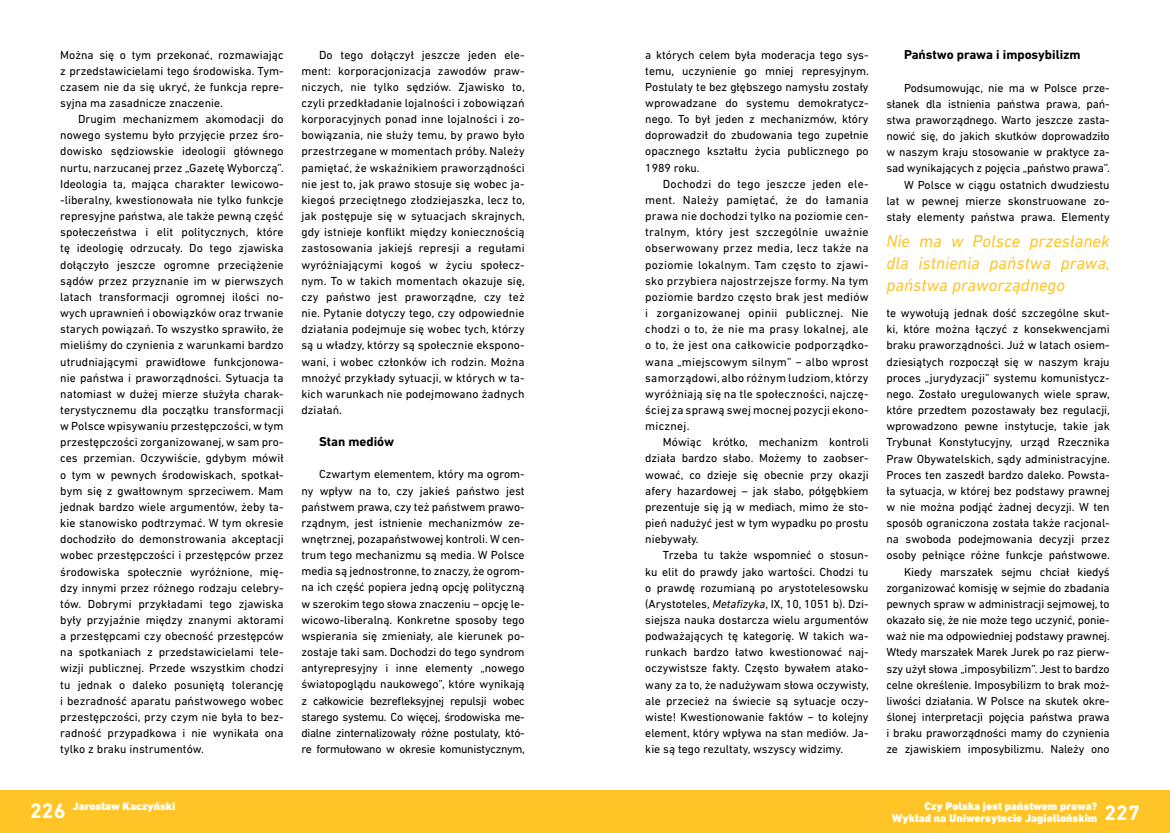
<style>
.page{position:relative;width:1170px;height:833px;background:#fff}
.page>*{position:absolute;margin:0;border:0;box-sizing:border-box;transform-origin:0 0}
.t1{font:700 21.25px "DIN Next LT Pro";color:#fff}
.t2{font:italic 17.5px/21.9px "DIN Next LT Pro";color:#ffc425;text-align:justify}
.t3{font:700 13.12px "DIN Next LT Pro";color:#000}
.t4{font:11.88px/16.1px "DIN Next LT Pro";color:#000;text-align:justify}
.t5{font:900 11.25px/11.2px "DIN Next LT Pro";color:#fff;text-align:right}
.s1{font-style:italic}
</style>
<div class="page">
<div style="left:0;top:790px;width:585px;height:43px;background:#ffc425"></div>
<div style="left:585px;top:790px;width:584px;height:43px;background:#ffc425"></div>
<p class="t4" style="left:60px;top:46px;width:225px">Można się o tym przekonać, rozmawiając z przedstawicielami tego środowiska. Tym&shy;czasem nie da się ukryć, że funkcja repre&shy;syjna ma zasadnicze znaczenie.</p>
<p class="t4" style="left:60px;top:111px;width:225px;text-indent:18px">Drugim mechanizmem akomodacji do nowego systemu było przyjęcie przez śro&shy;dowisko sędziowskie ideologii głównego nurtu, narzucanej przez „Gazetę Wyborczą”.<br>Ideologia ta, mająca charakter lewicowo--liberalny, kwestionowała nie tylko funkcje represyjne państwa, ale także pewną część społeczeństwa i elit politycznych, które tę ideologię odrzucały. Do tego zjawiska dołączyło jeszcze ogromne przeciążenie sądów przez przyznanie im w pierwszych latach transformacji ogromnej ilości no&shy;wych uprawnień i obowiązków oraz trwanie starych powiązań. To wszystko sprawiło, że mieliśmy do czynienia z warunkami bardzo utrudniającymi prawidłowe funkcjonowa&shy;nie państwa i praworządności. Sytuacja ta natomiast w dużej mierze służyła charak&shy;terystycznemu dla początku transformacji w Polsce wpisywaniu przestępczości, w tym przestępczości zorganizowanej, w sam pro&shy;ces przemian. Oczywiście, gdybym mówił o tym w pewnych środowiskach, spotkał&shy;bym się z gwałtownym sprzeciwem. Mam jednak bardzo wiele argumentów, żeby ta&shy;kie stanowisko podtrzymać. W tym okresie dochodziło do demonstrowania akceptacji wobec przestępczości i przestępców przez środowiska społecznie wyróżnione, mię&shy;dzy innymi przez różnego rodzaju celebry&shy;tów. Dobrymi przykładami tego zjawiska były przyjaźnie między znanymi aktorami a przestępcami czy obecność przestępców na spotkaniach z przedstawicielami tele&shy;wizji publicznej. Przede wszystkim chodzi tu jednak o daleko posuniętą tolerancję i bezradność aparatu państwowego wobec przestępczości, przy czym nie była to bez&shy;radność przypadkowa i nie wynikała ona tylko z braku instrumentów.</p>
<p class="t4" style="left:301px;top:46px;width:225px;text-indent:18px">Do tego dołączył jeszcze jeden ele&shy;ment: korporacjonizacja zawodów praw&shy;niczych, nie tylko sędziów. Zjawisko to, czyli przedkładanie lojalności i zobowiązań korporacyjnych ponad inne lojalności i zo&shy;bowiązania, nie służy temu, by prawo było przestrzegane w momentach próby. Należy pamiętać, że wskaźnikiem praworządności nie jest to, jak prawo stosuje się wobec ja&shy;kiegoś przeciętnego złodziejaszka, lecz to, jak postępuje się w sytuacjach skrajnych, gdy istnieje konflikt między koniecznością zastosowania jakiejś represji a regułami wyróżniającymi kogoś w życiu społecz&shy;nym. To w takich momentach okazuje się, czy państwo jest praworządne, czy też nie. Pytanie dotyczy tego, czy odpowiednie działania podejmuje się wobec tych, którzy są u władzy, którzy są społecznie ekspono&shy;wani, i wobec członków ich rodzin. Można mnożyć przykłady sytuacji, w których w ta&shy;kich warunkach nie podejmowano żadnych działań.</p>
<p class="t3" style="left:319px;top:434px;width:76px">Stan mediów</p>
<p class="t4" style="left:301px;top:466px;width:225px;text-indent:18px">Czwartym elementem, który ma ogrom&shy;ny wpływ na to, czy jakieś państwo jest państwem prawa, czy też państwem prawo&shy;rządnym, jest istnienie mechanizmów ze&shy;wnętrznej, pozapaństwowej kontroli. W cen&shy;trum tego mechanizmu są media. W Polsce media są jednostronne, to znaczy, że ogrom&shy;na ich część popiera jedną opcję polityczną w szerokim tego słowa znaczeniu – opcję le&shy;wicowo-liberalną. Konkretne sposoby tego wspierania się zmieniały, ale kierunek po&shy;zostaje taki sam. Dochodzi do tego syndrom antyrepresyjny i inne elementy „nowego światopoglądu naukowego”, które wynikają z całkowicie bezrefleksyjnej repulsji wobec starego systemu. Co więcej, środowiska me&shy;dialne zinternalizowały różne postulaty, któ&shy;re formułowano w okresie komunistycznym,</p>
<p class="t4" style="left:645px;top:46px;width:225px">a których celem była moderacja tego sys&shy;temu, uczynienie go mniej represyjnym.<br>Postulaty te bez głębszego namysłu zostały wprowadzane do systemu demokratycz&shy;nego. To był jeden z mechanizmów, który doprowadził do zbudowania tego zupełnie opacznego kształtu życia publicznego po 1989 roku.</p>
<p class="t4" style="left:645px;top:175px;width:225px;text-indent:18px">Dochodzi do tego jeszcze jeden ele&shy;ment. Należy pamiętać, że do łamania prawa nie dochodzi tylko na poziomie cen&shy;tralnym, który jest szczególnie uważnie obserwowany przez media, lecz także na poziomie lokalnym. Tam często to zjawi&shy;sko przybiera najostrzejsze formy. Na tym poziomie bardzo często brak jest mediów i zorganizowanej opinii publicznej. Nie chodzi o to, że nie ma prasy lokalnej, ale o to, że jest ona całkowicie podporządko&shy;wana „miejscowym silnym” − albo wprost samorządowi, albo różnym ludziom, którzy wyróżniają się na tle społeczności, najczę&shy;ściej za sprawą swej mocnej pozycji ekono&shy;micznej.</p>
<p class="t4" style="left:645px;top:434px;width:225px;text-indent:18px">Mówiąc krótko, mechanizm kontroli działa bardzo słabo. Możemy to zaobser&shy;wować, co dzieje się obecnie przy okazji afery hazardowej – jak słabo, półgębkiem prezentuje się ją w mediach, mimo że sto&shy;pień nadużyć jest w tym wypadku po prostu niebywały.</p>
<p class="t4" style="left:645px;top:547px;width:225px;text-indent:18px">Trzeba tu także wspomnieć o stosun&shy;ku elit do prawdy jako wartości. Chodzi tu o prawdę rozumianą po arystotelesowsku (Arystoteles, <span class="s1">Metafizyka</span>, IX, 10, 1051 b). Dzi&shy;siejsza nauka dostarcza wielu argumentów podważających tę kategorię. W takich wa&shy;runkach bardzo łatwo kwestionować naj&shy;oczywistsze fakty. Często bywałem atako&shy;wany za to, że nadużywam słowa oczywisty, ale przecież na świecie są sytuacje oczy&shy;wiste! Kwestionowanie faktów − to kolejny element, który wpływa na stan mediów. Ja&shy;kie są tego rezultaty, wszyscy widzimy.</p>
<p class="t3" style="left:904px;top:47px;width:178px">Państwo prawa i imposybilizm</p>
<p class="t4" style="left:886px;top:79px;width:225px;text-align:right">Podsumowując, nie ma w Polsce prze&shy;słanek dla istnienia państwa prawa, pań&shy;stwa praworządnego. Warto jeszcze zasta&shy;nowić się, do jakich skutków doprowadziło w naszym kraju stosowanie w praktyce za&shy;sad wynikających z pojęcia „państwo prawa”.<br>W Polsce w ciągu ostatnich dwudziestu<br>lat w pewnej mierze skonstruowane zo&shy;stały elementy państwa prawa. Elementy</p>
<h2 class="t2" style="left:886px;top:230px;width:225px">Nie ma w Polsce przesłanek dla istnienia państwa prawa, państwa praworządnego</h2>
<p class="t4" style="left:886px;top:305px;width:225px;text-align:right">te wywołują jednak dość szczególne skut&shy;ki, które można łączyć z konsekwencjami braku praworządności. Już w latach osiem&shy;dziesiątych rozpoczął się w naszym kraju proces „jurydyzacji” systemu komunistycz&shy;nego. Zostało uregulowanych wiele spraw, które przedtem pozostawały bez regulacji, wprowadzono pewne instytucje, takie jak Trybunał Konstytucyjny, urząd Rzecznika Praw Obywatelskich, sądy administracyjne.<br>Proces ten zaszedł bardzo daleko. Powsta&shy;ła sytuacja, w której bez podstawy prawnej w nie można podjąć żadnej decyzji. W ten sposób ograniczona została także racjonal&shy;na swoboda podejmowania decyzji przez osoby pełniące różne funkcje państwowe.<br>Kiedy marszałek sejmu chciał kiedyś zorganizować komisję w sejmie do zbadania pewnych spraw w administracji sejmowej, to okazało się, że nie może tego uczynić, ponie&shy;waż nie ma odpowiedniej podstawy prawnej.<br>Wtedy marszałek Marek Jurek po raz pierw&shy;szy użył słowa „imposybilizm”. Jest to bardzo celne określenie. Imposybilizm to brak moż&shy;liwości działania. W Polsce na skutek okre&shy;ślonej interpretacji pojęcia państwa prawa i braku praworządności mamy do czynienia ze zjawiskiem imposybilizmu. Należy ono</p>
<p class="t5" style="left:73px;top:801px;width:104px">Jarosław Kaczyński</p>
<p class="t5" style="left:891px;top:801px;width:207px">Czy Polska jest państwem prawa?<br>Wykład na Uniwersytecie Jagiellońskim</p>
<h1 class="t1" style="left:30px;top:798px;width:37px">226</h1>
<h1 class="t1" style="left:1104px;top:800px;width:37px">227</h1>
</div>
